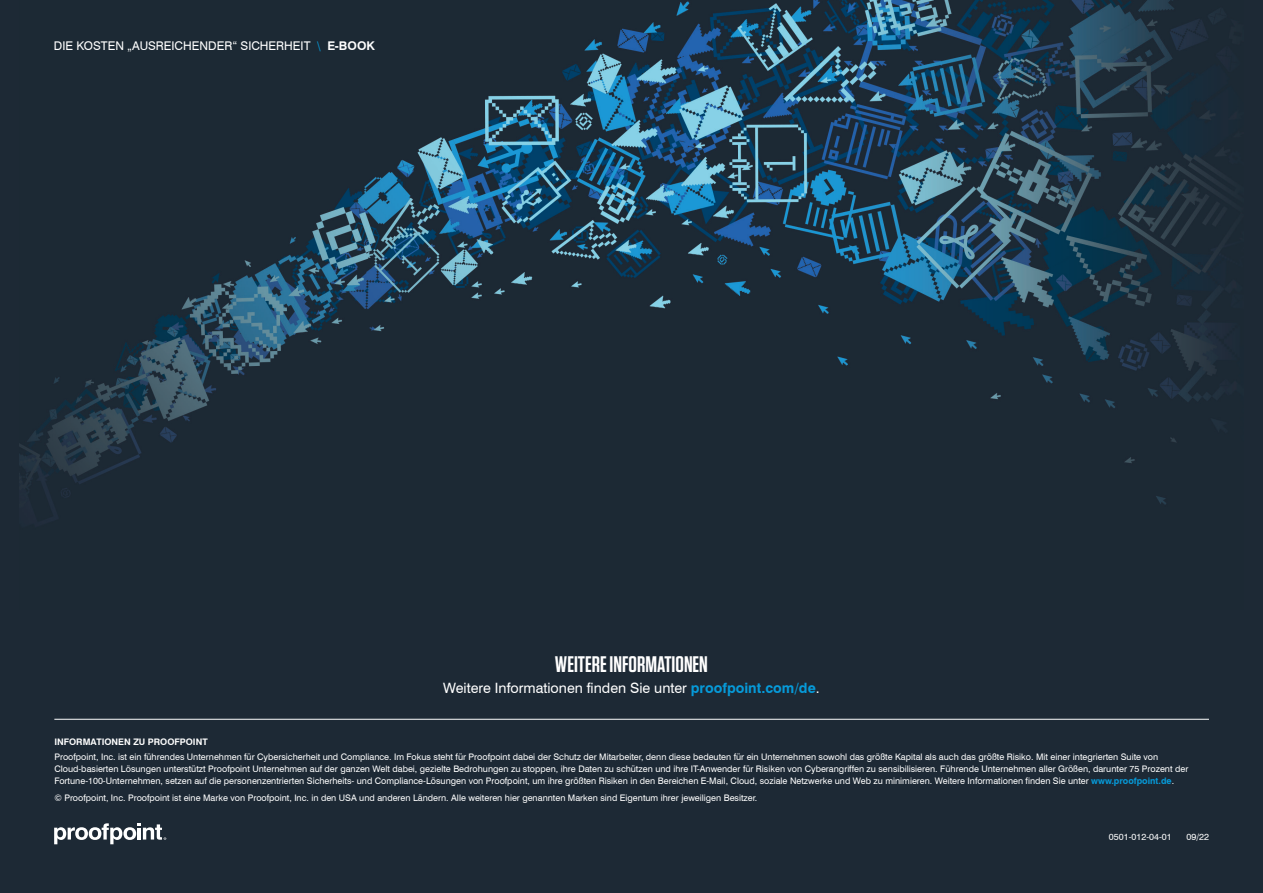
<style>
.page{position:relative;width:1263px;height:893px;background:#1d2935}
.page>*{position:absolute;margin:0;border:0;box-sizing:border-box;transform-origin:0 0}
.t1{font:600 22.5px "Tungsten";color:#fff}
.t2{font:14.25px "Swiss 721 BT";color:#fff}
.t3{font:12px "Swiss 721 BT";color:#fff}
.t4{font:9px/12px "Swiss 721 BT";color:#fff}
.t5{font:700 9px "Swiss 721 BT";color:#fff}
.s1{color:#069ad9}
.s2{font-weight:700}
.s3{font-weight:700;color:#069ad9}
</style>
<div class="page">
<img style="left:20px;top:0;width:1197px;height:504px">
<svg style="left:54px;top:823px;width:112px;height:21px"></svg>
<hr style="left:54px;top:719px;width:1155px;height:1px;background:#fff">
<h3 class="t3" style="left:54px;top:38px;width:322px">DIE KOSTEN „AUSREICHENDER“ SICHERHEIT <span class="s1">\</span> <span class="s2">E-BOOK</span></h3>
<h1 class="t1" style="left:555px;top:652px;width:154px">WEITERE INFORMATIONEN</h1>
<h2 class="t2" style="left:443px;top:679px;width:378px">Weitere Informationen finden Sie unter <span class="s3">proofpoint.com/de</span>.</h2>
<p class="t5" style="left:54px;top:737px;width:155px">INFORMATIONEN ZU PROOFPOINT</p>
<p class="t4" style="left:54px;top:751px;width:1135px">Proofpoint, Inc. ist ein führendes Unternehmen für Cybersicherheit und Compliance. Im Fokus steht für Proofpoint dabei der Schutz der Mitarbeiter, denn diese bedeuten für ein Unternehmen sowohl das größte Kapital als auch das größte Risiko. Mit einer integrierten Suite von<br>Cloud-basierten Lösungen unterstützt Proofpoint Unternehmen auf der ganzen Welt dabei, gezielte Bedrohungen zu stoppen, ihre Daten zu schützen und ihre IT-Anwender für Risiken von Cyberangriffen zu sensibilisieren. Führende Unternehmen aller Größen, darunter 75 Prozent der<br>Fortune‑100-Unternehmen, setzen auf die personenzentrierten Sicherheits- und Compliance-Lösungen von Proofpoint, um ihre größten Risiken in den Bereichen E-Mail, Cloud, soziale Netzwerke und Web zu minimieren. Weitere Informationen finden Sie unter <span class="s3">www.proofpoint.de</span>.</p>
<p class="t4" style="left:54px;top:792px;width:704px">© Proofpoint, Inc. Proofpoint ist eine Marke von Proofpoint, Inc. in den USA und anderen Ländern. Alle weiteren hier genannten Marken sind Eigentum ihrer jeweiligen Besitzer.</p>
<p class="t4" style="left:1109px;top:830px;width:64px">0501-012-04-01</p>
<p class="t4" style="left:1186px;top:830px;width:24px">09/22</p>
</div>
